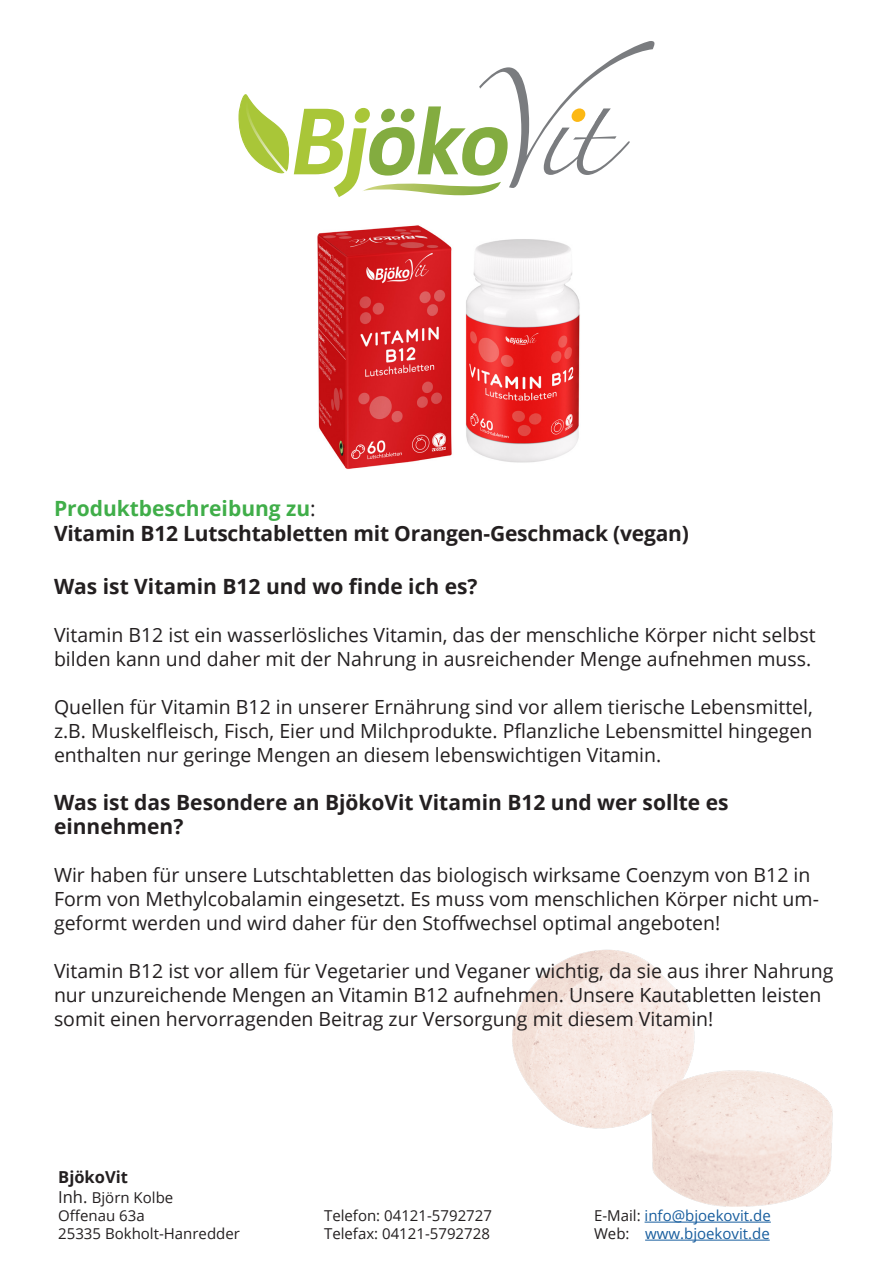
<style>
.page{position:relative;width:893px;height:1263px;background:#fff}
.page>*{position:absolute;margin:0;border:0;box-sizing:border-box;transform-origin:0 0}
.t1{font:700 21px/24px "Open Sans";color:#231f20}
.t2{font:19.5px/24px "Open Sans";color:#231f20}
.t3{font:700 16.5px "Open Sans";color:#231f20}
.t4{font:15px "Open Sans";color:#231f20}
.t5{font:15px "Open Sans";color:#175d9e}
.s1{color:#40ae49}
.s2{font-weight:400}
.s3{font-size:16.5px}
.s4{color:#231f20}
</style>
<div class="page">
<img style="left:512px;top:949px;width:321px;height:291px">
<svg style="left:238px;top:41px;width:416px;height:156px"></svg>
<img style="left:317px;top:225px;width:263px;height:245px">
<hr style="left:645px;top:1222px;width:126px;height:1px;background:#175d9e">
<hr style="left:645px;top:1240px;width:125px;height:1px;background:#175d9e">
<p class="t1" style="left:54px;top:495px;width:636px;line-height:25.2px"><span class="s1">Produktbeschreibung zu</span><span class="s2">:<br></span>Vitamin B12 Lutschtabletten mit Orangen-Geschmack (vegan)</p>
<p class="t1" style="left:54px;top:574px;width:425px">Was ist Vitamin B12 und wo finde ich es?</p>
<p class="t2" style="left:54px;top:622px;width:763px">Vitamin B12 ist ein wasserlösliches Vitamin, das der menschliche Körper nicht selbst bilden kann und daher mit der Nahrung in ausreichender Menge aufnehmen muss.</p>
<p class="t2" style="left:54px;top:694px;width:760px;text-align:justify">Quellen für Vitamin B12 in unserer Ernährung sind vor allem tierische Lebensmittel, z.B. Muskelfleisch, Fisch, Eier und Milchprodukte. Pflanzliche Lebensmittel hingegen enthalten nur geringe Mengen an diesem lebenswichtigen Vitamin.</p>
<p class="t1" style="left:54px;top:790px;width:676px">Was ist das Besondere an BjökoVit Vitamin B12 und wer sollte es einnehmen?</p>
<p class="t2" style="left:54px;top:862px;width:766px">Wir haben für unsere Lutschtabletten das biologisch wirksame Coenzym von B12 in<br>Form von Methylcobalamin eingesetzt. Es muss vom menschlichen Körper nicht um&shy;geformt werden und wird daher für den Stoffwechsel optimal angeboten!</p>
<p class="t2" style="left:54px;top:958px;width:781px">Vitamin B12 ist vor allem für Vegetarier und Veganer wichtig, da sie aus ihrer Nahrung nur unzureichende Mengen an Vitamin B12 aufnehmen. Unsere Kautabletten leisten somit einen hervorragenden Beitrag zur Versorgung mit diesem Vitamin!</p>
<p class="t3" style="left:58px;top:1165px;width:71px">BjökoVit</p>
<p class="t4" style="left:58px;top:1187px;width:117px"><span class="s3">Inh.</span> Björn Kolbe</p>
<p class="t4" style="left:58px;top:1205px;width:88px">Offenau 63a</p>
<p class="t4" style="left:324px;top:1205px;width:169px">Telefon: 04121-5792727</p>
<p class="t5" style="left:594px;top:1205px;width:178px"><span class="s4">E-Mail:</span> info@bjoekovit.de</p>
<p class="t4" style="left:58px;top:1223px;width:183px">25335 Bokholt-Hanredder</p>
<p class="t4" style="left:324px;top:1223px;width:167px">Telefax: 04121-5792728</p>
<p class="t5" style="left:594px;top:1223px;width:177px"><span class="s4">Web:</span> www.bjoekovit.de</p>
</div>
